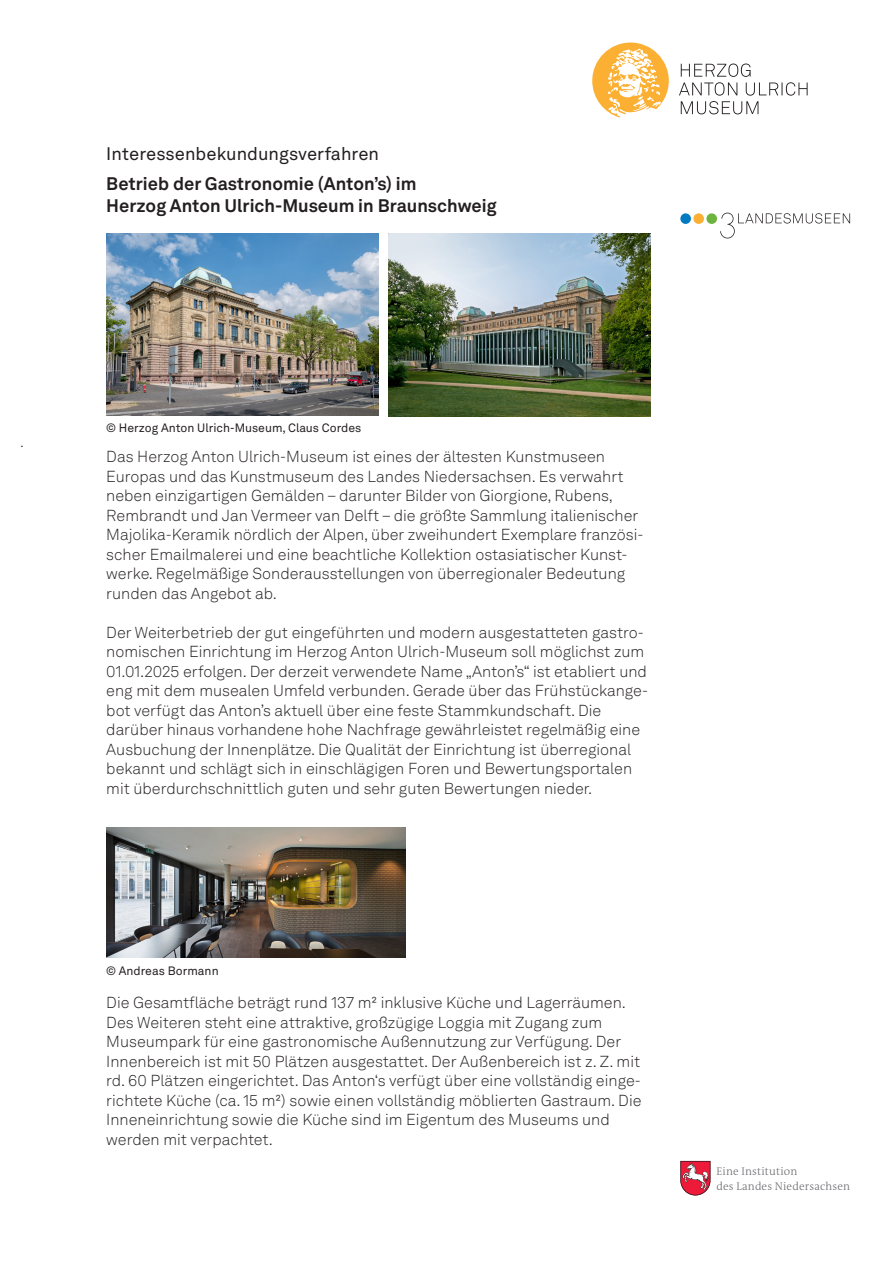
<style>
.page{position:relative;width:893px;height:1263px;background:#fff}
.page>*{position:absolute;margin:0;border:0;box-sizing:border-box;transform-origin:0 0}
.t1{font:700 18px "Akkurat LL";color:#231f20}
.t2{font:18px "Akkurat LL";color:#231f20}
.t3{font:300 15.75px/19.5px "Akkurat LL";color:#231f20}
.t4{font:300 15px "The Antiqua B W3";color:#231f20}
.t5{font:12px "Akkurat LL";color:#231f20}
.t6{font:300 11.25px "The Antiqua B W3";letter-spacing:.015em;color:#6c6d70}
</style>
<div class="page">
<svg style="left:720px;top:213px;width:130px;height:25px"></svg>
<div style="left:680px;top:213px;width:11px;height:11px;background:#007bc2;border-radius:50%"></div>
<div style="left:693px;top:213px;width:11px;height:11px;background:#fbb033;border-radius:50%"></div>
<div style="left:706px;top:213px;width:11px;height:11px;background:#6cb43f;border-radius:50%"></div>
<svg style="left:679px;top:64px;width:129px;height:50px"></svg>
<svg style="left:592px;top:43px;width:77px;height:75px"></svg>
<svg style="left:680px;top:1161px;width:30px;height:34px"></svg>
<img style="left:106px;top:234px;width:272px;height:182px">
<img style="left:389px;top:234px;width:262px;height:182px">
<img style="left:106px;top:828px;width:300px;height:130px">
<p class="t4" style="left:20px;top:432px;width:5px">.</p>
<p class="t2" style="left:106px;top:140px;width:274px">Interessenbekundungsverfahren</p>
<p class="t1" style="left:106px;top:170px;width:312px">Betrieb der Gastronomie (Anton’s) im</p>
<p class="t1" style="left:106px;top:192px;width:392px">Herzog Anton Ulrich-Museum in Braunschweig</p>
<p class="t5" style="left:106px;top:418px;width:257px">© Herzog Anton Ulrich-Museum, Claus Cordes</p>
<p class="t3" style="left:106px;top:446px;width:539px">Das Herzog Anton Ulrich-Museum ist eines der ältesten Kunstmuseen Europas und das Kunstmuseum des Landes Niedersachsen. Es verwahrt neben einzigartigen Gemälden – darunter Bilder von Giorgione, Rubens, Rembrandt und Jan Vermeer van Delft – die größte Sammlung italienischer Majolika-Keramik nördlich der Alpen, über zweihundert Exemplare französi&shy;scher Emailmalerei und eine beachtliche Kollektion ostasiatischer Kunst&shy;werke. Regelmäßige Sonderausstellungen von überregionaler Bedeutung runden das Angebot ab.</p>
<p class="t3" style="left:106px;top:622px;width:543px">Der Weiterbetrieb der gut eingeführten und modern ausgestatteten gastro&shy;nomischen Einrichtung im Herzog Anton Ulrich-Museum soll möglichst zum 01.01.2025 erfolgen. Der derzeit verwendete Name „Anton’s“ ist etabliert und eng mit dem musealen Umfeld verbunden. Gerade über das Frühstückange&shy;bot verfügt das Anton’s aktuell über eine feste Stammkundschaft. Die darüber hinaus vorhandene hohe Nachfrage gewährleistet regelmäßig eine Ausbuchung der Innenplätze. Die Qualität der Einrichtung ist überregional bekannt und schlägt sich in einschlägigen Foren und Bewertungsportalen mit überdurchschnittlich guten und sehr guten Bewertungen nieder.</p>
<p class="t5" style="left:106px;top:961px;width:114px">© Andreas Bormann</p>
<p class="t3" style="left:106px;top:992px;width:537px">Die Gesamtfläche beträgt rund 137 m² inklusive Küche und Lagerräumen.<br>Des Weiteren steht eine attraktive, großzügige Loggia mit Zugang zum Museumpark für eine gastronomische Außennutzung zur Verfügung. Der Innenbereich ist mit 50 Plätzen ausgestattet. Der Außenbereich ist z. Z. mit rd. 60 Plätzen eingerichtet. Das Anton‘s verfügt über eine vollständig einge&shy;richtete Küche (ca. 15 m²) sowie einen vollständig möblierten Gastraum. Die Inneneinrichtung sowie die Küche sind im Eigentum des Museums und werden mit verpachtet.</p>
<p class="t6" style="left:716px;top:1163px;width:82px">Eine Institution</p>
<p class="t6" style="left:716px;top:1179px;width:135px">des Landes Niedersachsen</p>
</div>
